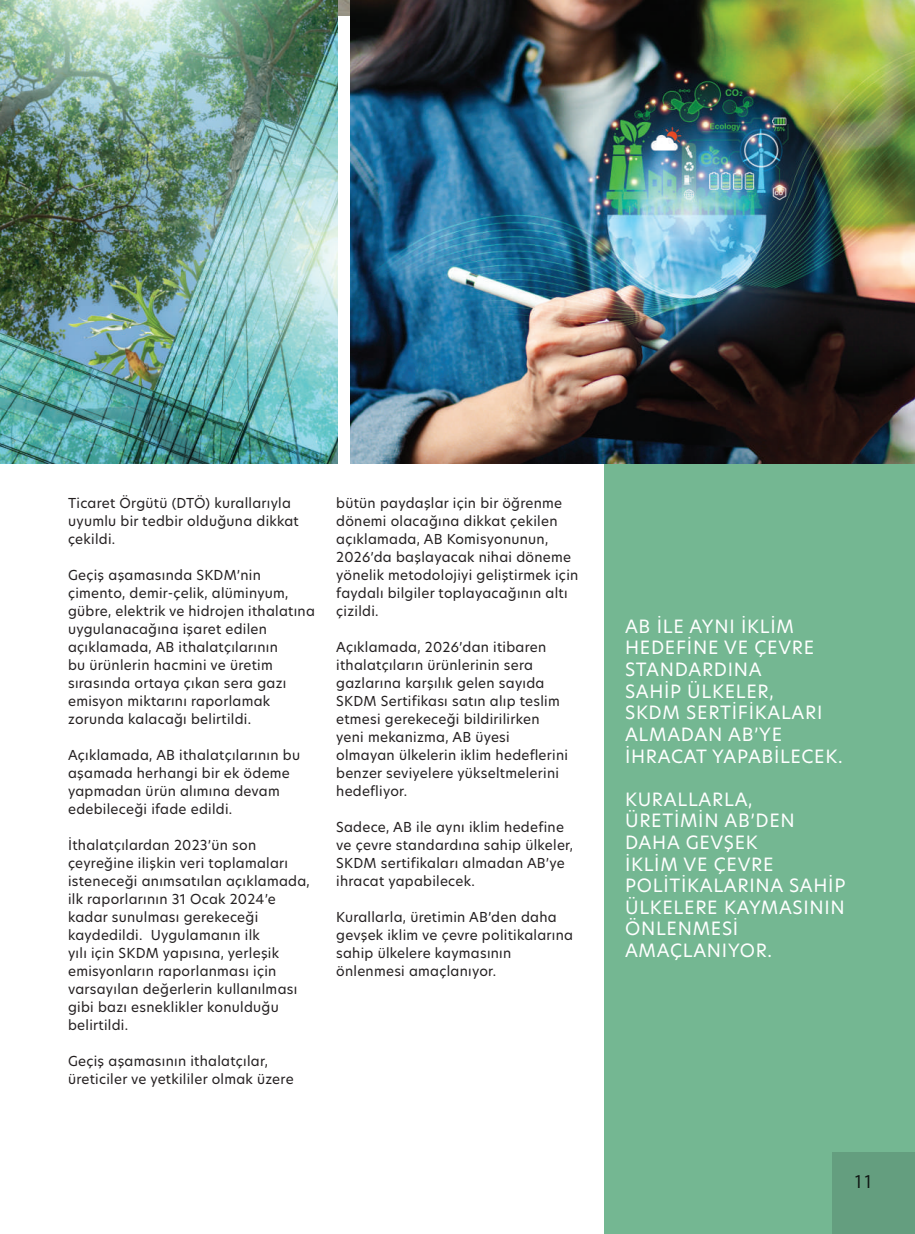
<style>
.page{position:relative;width:915px;height:1234px;background:#fff}
.page>*{position:absolute;margin:0;border:0;box-sizing:border-box;transform-origin:0 0}
.t1{font:18px/21.6px "New Hero";letter-spacing:.04em;color:#fff}
.t2{font:18px "URWDIN";color:#231f20}
.t3{font:13.5px/18px "New Hero";letter-spacing:.02em;color:#231f20}
</style>
<div class="page">
<div style="left:604px;top:464px;width:310px;height:769px;background:#74b792"></div>
<img style="left:338px;top:0;width:12px;height:16px">
<img style="left:0;top:0;width:338px;height:464px">
<img style="left:350px;top:0;width:564px;height:464px">
<p class="t3" style="left:68px;top:493px;width:232px">Ticaret Örgütü (DTÖ) kurallarıyla uyumlu bir tedbir olduğuna dikkat çekildi.</p>
<p class="t3" style="left:68px;top:565px;width:248px">Geçiş aşamasında SKDM’nin çimento, demir-çelik, alüminyum, gübre, elektrik ve hidrojen ithalatına uygulanacağına işaret edilen açıklamada, AB ithalatçılarının<br>bu ürünlerin hacmini ve üretim sırasında ortaya çıkan sera gazı emisyon miktarını raporlamak zorunda kalacağı belirtildi.</p>
<p class="t3" style="left:68px;top:745px;width:233px">Açıklamada, AB ithalatçılarının bu aşamada herhangi bir ek ödeme yapmadan ürün alımına devam edebileceği ifade edildi.</p>
<p class="t3" style="left:68px;top:835px;width:243px">İthalatçılardan 2023’ün son çeyreğine ilişkin veri toplamaları isteneceği anımsatılan açıklamada, ilk raporlarının 31 Ocak 2024’e kadar sunulması gerekeceği kaydedildi. Uygulamanın ilk<br>yılı için SKDM yapısına, yerleşik emisyonların raporlanması için varsayılan değerlerin kullanılması gibi bazı esneklikler konulduğu belirtildi.</p>
<p class="t3" style="left:68px;top:1051px;width:227px">Geçiş aşamasının ithalatçılar, üreticiler ve yetkililer olmak üzere</p>
<p class="t3" style="left:336px;top:493px;width:243px">bütün paydaşlar için bir öğrenme dönemi olacağına dikkat çekilen açıklamada, AB Komisyonunun,<br>2026’da başlayacak nihai döneme yönelik metodolojiyi geliştirmek için faydalı bilgiler toplayacağının altı çizildi.</p>
<p class="t3" style="left:336px;top:637px;width:233px">Açıklamada, 2026’dan itibaren ithalatçıların ürünlerinin sera gazlarına karşılık gelen sayıda<br>SKDM Sertifikası satın alıp teslim etmesi gerekeceği bildirilirken yeni mekanizma, AB üyesi olmayan ülkelerin iklim hedeflerini benzer seviyelere yükseltmelerini hedefliyor.</p>
<p class="t3" style="left:336px;top:817px;width:238px">Sadece, AB ile aynı iklim hedefine ve çevre standardına sahip ülkeler,<br>SKDM sertifikaları almadan AB’ye ihracat yapabilecek.</p>
<p class="t3" style="left:336px;top:907px;width:238px">Kurallarla, üretimin AB’den daha gevşek iklim ve çevre politikalarına sahip ülkelere kaymasının önlenmesi amaçlanıyor.</p>
<h1 class="t1" style="left:625px;top:615px;width:219px">AB I LE AYNI I KLIM<br>HEDEFI NE VE ÇEVRE<br>STANDARDINA<br>SAHI P ÜLKELER,<br>SKDM SERTI FI KALARI<br>ALMADAN AB’YE<br>I HRACAT YAPABI LECEK.</h1>
<h1 class="t1" style="left:625px;top:787px;width:222px">KURALLARLA,<br>ÜRETIMI N AB’DEN<br>DAHA GEVŞEK<br>I KLIM VE ÇEVRE<br>POLITI KALARINA SAHI P<br>ÜLKELERE KAYMASININ<br>ÖNLENMESI<br>AMAÇLANIYOR.</h1>
<h1 class="t2" style="left:853px;top:1169px;width:21px">11</h1>
</div>
